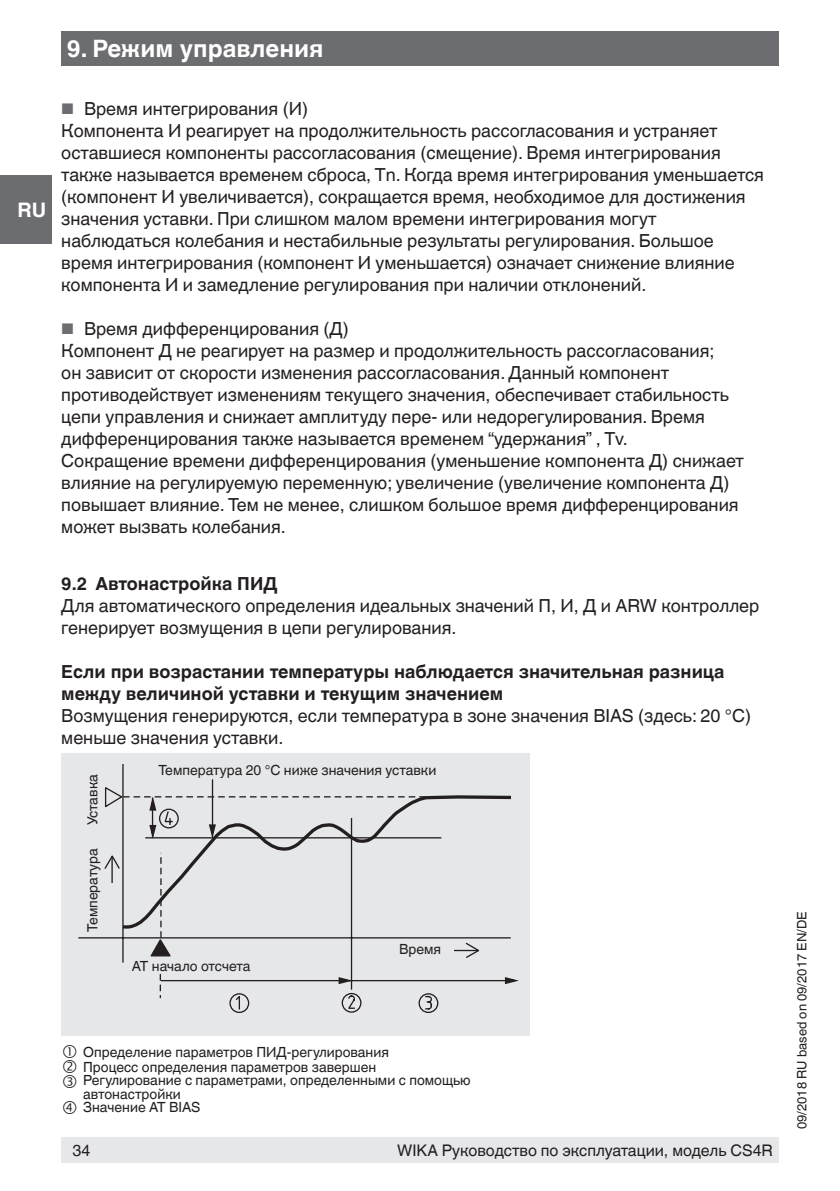
<style>
.page{position:relative;width:840px;height:1191px;background:#fff}
.page>*{position:absolute;margin:0;border:0;box-sizing:border-box;transform-origin:0 0}
.t1{font:700 24px "Helvetica World";color:#fff}
.t2{font:700 20px "Helvetica World";color:#fff}
.t3{font:18px/22px "Helvetica World";color:#231f20}
.t4{font:700 18px/22px "Helvetica World";color:#231f20}
.t5{font:16px "Helvetica World";color:#231f20}
.t6{font:14px/13.6px "Helvetica World";color:#231f20}
.t7{font:13px "Helvetica World";color:#231f20}
.s1{font-size:15.4px;color:#6c6d70}
</style>
<div class="page">
<div style="left:61px;top:31px;width:717px;height:34px;background:#6c6d70"></div>
<div style="left:61px;top:1137px;width:717px;height:25px;background:#e6e7e9"></div>
<div style="left:0;top:176px;width:52px;height:68px;background:#6c6d70"></div>
<div style="left:61px;top:753px;width:469px;height:283px;background:#e6e7e9"></div>
<hr style="left:122px;top:764px;width:1px;height:198px;background:#231f20">
<hr style="left:78px;top:937px;width:432px;height:1px;background:#231f20">
<hr style="left:161px;top:980px;width:349px;height:1px;background:#231f20">
<hr style="left:212px;top:779px;width:1px;height:59px;background:#231f20">
<svg style="left:503px;top:977px;width:13px;height:8px"></svg>
<svg style="left:159px;top:959px;width:280px;height:54px"></svg>
<svg style="left:104px;top:785px;width:377px;height:174px"></svg>
<p class="t2" style="left:18px;top:198px;width:30px">RU</p>
<h1 class="t1" style="left:67px;top:34px;width:258px">9. Режим управления</h1>
<p class="t3" style="left:61px;top:98px;width:703px"><span class="s1">■</span> Время интегрирования (И)<br>Компонента И реагирует на продолжительность рассогласования и устраняет оставшиеся компоненты рассогласования (смещение). Время интегрирования также называется временем сброса, Tn. Когда время интегрирования уменьшается (компонент И увеличивается), сокращается время, необходимое для достижения значения уставки. При слишком малом времени интегрирования могут наблюдаться колебания и нестабильные результаты регулирования. Большое время интегрирования (компонент И уменьшается) означает снижение влияние компонента И и замедление регулирования при наличии отклонений.</p>
<p class="t3" style="left:61px;top:318px;width:684px"><span class="s1">■</span> Время дифференцирования (Д)<br>Компонент Д не реагирует на размер и продолжительность рассогласования;<br>он зависит от скорости изменения рассогласования. Данный компонент противодействует изменениям текущего значения, обеспечивает стабильность цепи управления и снижает амплитуду пере- или недорегулирования. Время дифференцирования также называется временем “удержания” , Tv.<br>Сокращение времени дифференцирования (уменьшение компонента Д) снижает влияние на регулируемую переменную; увеличение (увеличение компонента Д) повышает влияние. Тем не менее, слишком большое время дифференцирования может вызвать колебания.</p>
<p class="t4" style="left:61px;top:573px;width:217px">9.2 Автонастройка ПИД</p>
<p class="t3" style="left:61px;top:595px;width:699px">Для автоматического определения идеальных значений П, И, Д и ARW контроллер генерирует возмущения в цепи регулирования.</p>
<p class="t4" style="left:61px;top:661px;width:664px">Если при возрастании температуры наблюдается значительная разница между величиной уставки и текущим значением</p>
<p class="t3" style="left:61px;top:705px;width:691px">Возмущения генерируются, если температура в зоне значения BIAS (здесь: 20 °C) меньше значения уставки.</p>
<p class="t6" style="left:86px;top:825px;width:53px;rotate:-90deg">Уставка</p>
<p class="t6" style="left:86px;top:932px;width:85px;rotate:-90deg">Температура</p>
<p class="t6" style="left:158px;top:763px;width:279px">Температура 20 °C ниже значения уставки</p>
<p class="t6" style="left:132px;top:959px;width:120px">AT начало отсчета</p>
<p class="t6" style="left:399px;top:942px;width:44px">Время</p>
<p class="t6" style="left:83px;top:1044px;width:307px;line-height:15px">Определение параметров ПИД-регулирования<br>Процесс определения параметров завершен</p>
<p class="t6" style="left:83px;top:1073px;width:389px">Регулирование с параметрами, определенными с помощью автонастройки<br>Значение AT BIAS</p>
<p class="t5" style="left:73px;top:1140px;width:19px">34</p>
<p class="t5" style="left:397px;top:1140px;width:377px">WIKA Руководство по эксплуатации, модель CS4R</p>
<p class="t7" style="left:793px;top:1129px;width:219px;rotate:-90deg">09/2018 RU based on 09/2017 EN/DE</p>
</div>
